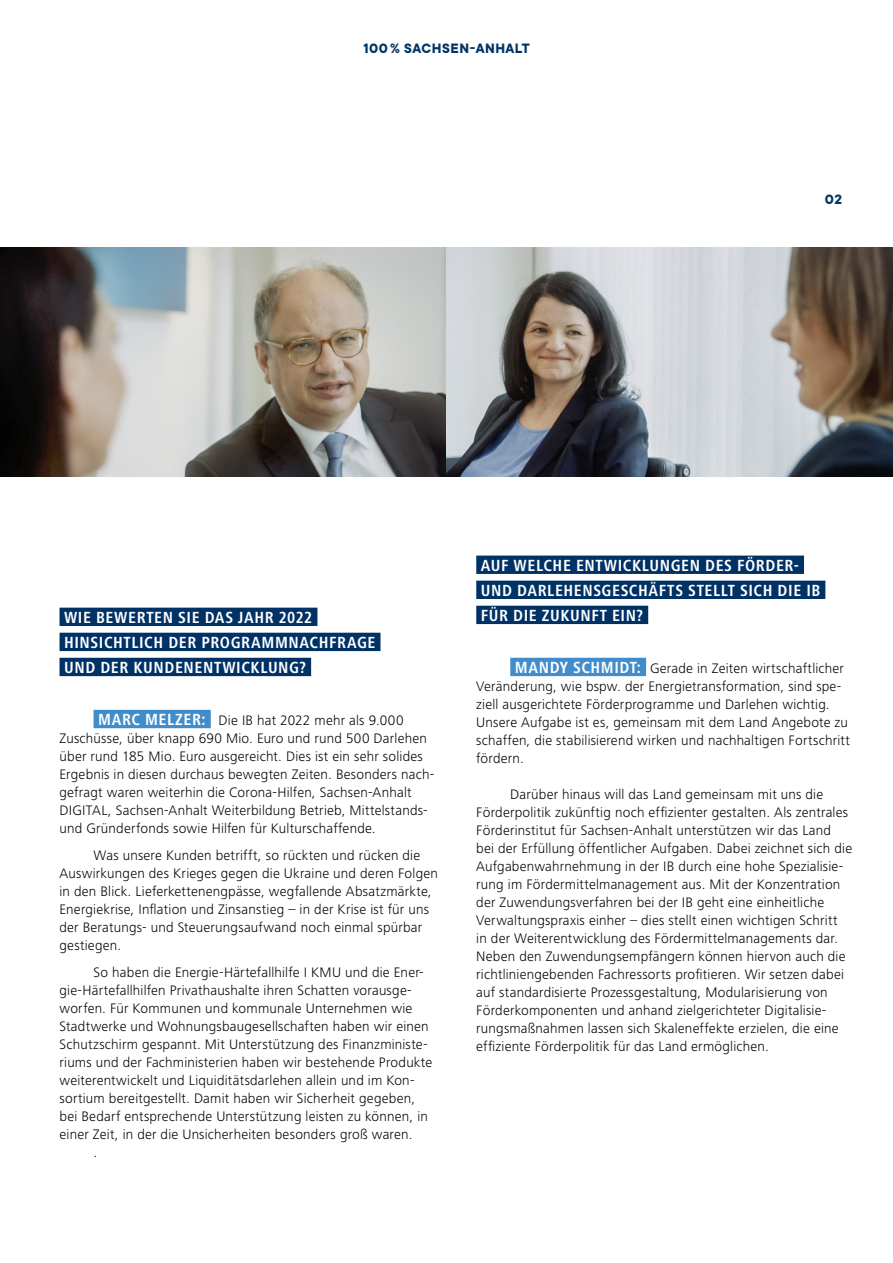
<style>
.page{position:relative;width:893px;height:1263px;background:#fff}
.page>*{position:absolute;margin:0;border:0;box-sizing:border-box;transform-origin:0 0}
.t1{font:700 condensed 16.65px/25px "Frutiger Next LT";letter-spacing:.035em;color:#fff}
.t2{font:700 15px "TT Commons";letter-spacing:.03em;color:#003566}
.t3{font:300 14.25px/18px "Frutiger Next LT";letter-spacing:.015em;color:#000}
.s1{font-weight:700;font-stretch:condensed;font-size:16.65px;color:#fff}
</style>
<div class="page">
<div style="left:476px;top:556px;width:328px;height:18px;background:#003266"></div>
<div style="left:476px;top:581px;width:349px;height:18px;background:#003266"></div>
<div style="left:476px;top:606px;width:172px;height:18px;background:#003266"></div>
<div style="left:510px;top:658px;width:136px;height:18px;background:#418dcb"></div>
<div style="left:60px;top:608px;width:257px;height:18px;background:#003266"></div>
<div style="left:60px;top:633px;width:320px;height:18px;background:#003266"></div>
<div style="left:60px;top:658px;width:251px;height:18px;background:#003266"></div>
<div style="left:94px;top:710px;width:117px;height:18px;background:#418dcb"></div>
<img style="left:0;top:247px;width:446px;height:230px">
<svg style="left:446px;top:247px;width:447px;height:230px;background:#959393"></svg>
<p class="t2" style="left:363px;top:40px;width:168px">100% SACHSEN-ANHALT</p>
<p class="t2" style="left:825px;top:191px;width:19px">02</p>
<p class="t1" style="left:64px;top:605px;width:313px">WIE BEWERTEN SIE DAS JAHR 2022<br>HINSICHTLICH DER PROGRAMMNACHFRAGE<br>UND DER KUNDENENTWICKLUNG?</p>
<p class="t3" style="left:60px;top:711px;width:376px;text-indent:39px"><span class="s1">MARC MELZER:</span> Die IB hat 2022 mehr als 9.000<br>Zuschüsse, über knapp 690 Mio. Euro und rund 500 Darlehen über rund 185 Mio. Euro ausgereicht. Dies ist ein sehr solides Ergebnis in diesen durchaus bewegten Zeiten. Besonders nach&shy;gefragt waren weiterhin die Corona-Hilfen, Sachsen-Anhalt DIGITAL, Sachsen-Anhalt Weiterbildung Betrieb, Mittelstands&shy;und Gründerfonds sowie Hilfen für Kulturschaffende.</p>
<p class="t3" style="left:60px;top:846px;width:380px;text-indent:34px">Was unsere Kunden betrifft, so rückten und rücken die Auswirkungen des Krieges gegen die Ukraine und deren Folgen in den Blick. Lieferkettenengpässe, wegfallende Absatzmärkte, Energiekrise, Inflation und Zinsanstieg – in der Krise ist für uns der Beratungs- und Steuerungsaufwand noch einmal spürbar gestiegen.</p>
<p class="t3" style="left:94px;top:963px;width:332px">So haben die Energie-Härtefallhilfe I KMU und die Ener-</p>
<p class="t3" style="left:60px;top:981px;width:354px">gie-Härtefallhilfen Privathaushalte ihren Schatten vorausge-</p>
<p class="t3" style="left:60px;top:999px;width:354px">worfen. Für Kommunen und kommunale Unternehmen wie</p>
<p class="t3" style="left:60px;top:1017px;width:371px">Stadtwerke und Wohnungsbaugesellschaften haben wir einen</p>
<p class="t3" style="left:60px;top:1035px;width:370px">Schutzschirm gespannt. Mit Unterstützung des Finanzministe-</p>
<p class="t3" style="left:60px;top:1053px;width:374px">riums und der Fachministerien haben wir bestehende Produkte</p>
<p class="t3" style="left:60px;top:1071px;width:356px">weiterentwickelt und Liquiditätsdarlehen allein und im Kon-</p>
<p class="t3" style="left:60px;top:1089px;width:357px">sortium bereitgestellt. Damit haben wir Sicherheit gegeben,</p>
<p class="t3" style="left:60px;top:1107px;width:370px">bei Bedarf entsprechende Unterstützung leisten zu können, in</p>
<p class="t3" style="left:60px;top:1125px;width:355px">einer Zeit, in der die Unsicherheiten besonders groß waren.</p>
<p class="t3" style="left:94px;top:1143px;width:5px">.</p>
<p class="t1" style="left:481px;top:553px;width:341px">AUF WELCHE ENTWICKLUNGEN DES FÖRDER-<br>UND DARLEHENSGESCHÄFTS STELLT SICH DIE IB<br>FÜR DIE ZUKUNFT EIN?</p>
<p class="t3" style="left:476px;top:659px;width:375px;text-indent:39px"><span class="s1">MANDY SCHMIDT:</span> Gerade in Zeiten wirtschaftlicher Veränderung, wie bspw. der Energietransformation, sind spe&shy;ziell ausgerichtete Förderprogramme und Darlehen wichtig.<br>Unsere Aufgabe ist es, gemeinsam mit dem Land Angebote zu schaffen, die stabilisierend wirken und nachhaltigen Fortschritt fördern.</p>
<p class="t3" style="left:476px;top:785px;width:377px;text-indent:34px">Darüber hinaus will das Land gemeinsam mit uns die Förderpolitik zukünftig noch effizienter gestalten. Als zentrales Förderinstitut für Sachsen-Anhalt unterstützen wir das Land bei der Erfüllung öffentlicher Aufgaben. Dabei zeichnet sich die Aufgabenwahrnehmung in der IB durch eine hohe Spezialisie&shy;rung im Fördermittelmanagement aus. Mit der Konzentration der Zuwendungsverfahren bei der IB geht eine einheitliche Verwaltungspraxis einher – dies stellt einen wichtigen Schritt<br>in der Weiterentwicklung des Fördermittelmanagements dar.<br>Neben den Zuwendungsempfängern können hiervon auch die richtliniengebenden Fachressorts profitieren. Wir setzen dabei auf standardisierte Prozessgestaltung, Modularisierung von Förderkomponenten und anhand zielgerichteter Digitalisie&shy;rungsmaßnahmen lassen sich Skaleneffekte erzielen, die eine effiziente Förderpolitik für das Land ermöglichen.</p>
</div>
